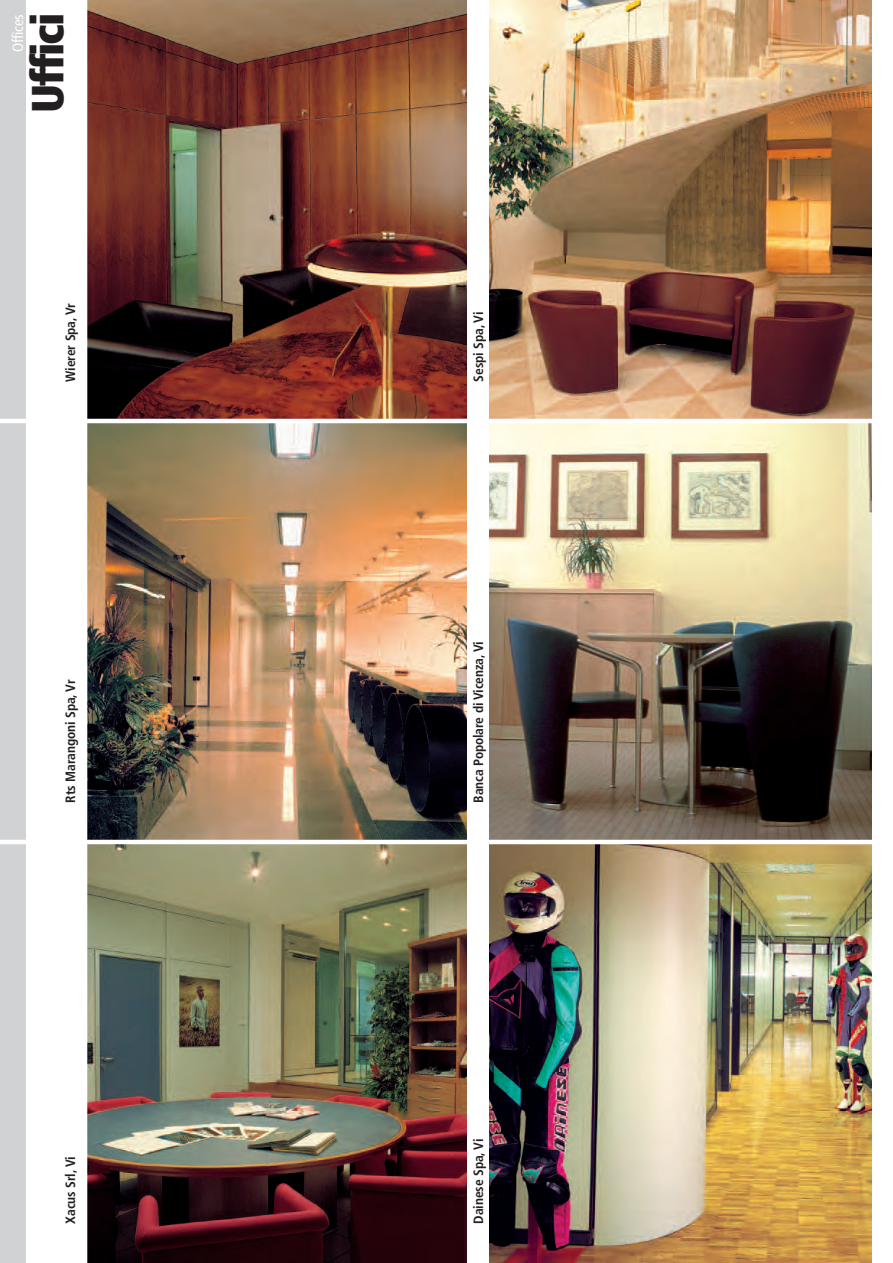
<style>
.page{position:relative;width:893px;height:1263px;background:#fff}
.page>*{position:absolute;margin:0;border:0;box-sizing:border-box;transform-origin:0 0}
.t1{font:900 condensed 45px "Frutiger";letter-spacing:-.05em;color:#231f20}
.t2{font:condensed 15px "Frutiger";letter-spacing:-.015em;color:#fff}
.t3{font:700 condensed 13.5px "Frutiger";letter-spacing:-.01em;color:#231f20}
</style>
<div class="page">
<div style="left:0;top:0;width:26px;height:1263px;background:#d1d2d4"></div>
<img style="left:87px;top:423px;width:380px;height:417px">
<img style="left:489px;top:0;width:383px;height:419px">
<img style="left:87px;top:0;width:380px;height:419px">
<img style="left:87px;top:844px;width:380px;height:419px">
<img style="left:489px;top:423px;width:383px;height:417px">
<img style="left:489px;top:844px;width:383px;height:419px">
<hr style="left:0;top:419px;width:884px;height:4px;background:#fff">
<hr style="left:0;top:840px;width:884px;height:4px;background:#fff">
<p class="t2" style="left:12px;top:52px;width:39px;rotate:-90deg">Offices</p>
<h1 class="t1" style="left:30px;top:113px;width:101px;rotate:-90deg">Uffici</h1>
<p class="t3" style="left:65px;top:382px;width:80px;rotate:-90deg">Wierer Spa, Vr</p>
<p class="t3" style="left:473px;top:382px;width:71px;rotate:-90deg">Sespi Spa, Vi</p>
<p class="t3" style="left:65px;top:802px;width:125px;rotate:-90deg">Rts Marangoni Spa, Vr</p>
<p class="t3" style="left:65px;top:1223px;width:69px;rotate:-90deg">Xacus Srl, Vi</p>
<p class="t3" style="left:473px;top:802px;width:163px;rotate:-90deg">Banca Popolare di Vicenza, Vi</p>
<p class="t3" style="left:473px;top:1223px;width:86px;rotate:-90deg">Dainese Spa, Vi</p>
</div>
